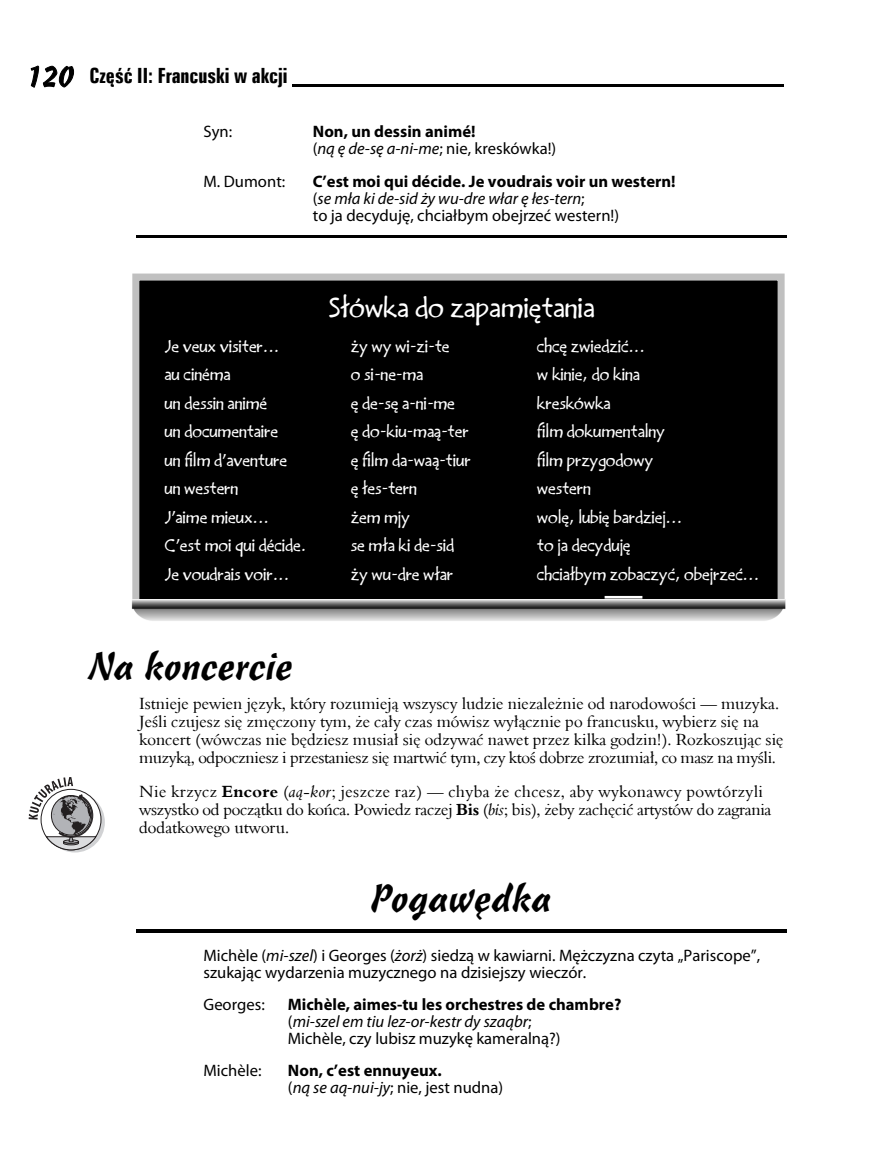
<style>
.page{position:relative;width:893px;height:1166px;background:#fff}
.page>*{position:absolute;margin:0;border:0;box-sizing:border-box;transform-origin:0 0}
.t1{font:38.5px "Freehand 471 EU";color:#000}
.t2{font:24.5px "Handy TTEFN";color:#fff}
.t3{font:700 21px "Zurich X Cn EU";color:#000}
.t4{font:16.62px/17.8px "Aldine 401 EU";color:#000}
.t5{font:700 16.62px/17px "Myriad Pro";color:#000}
.t6{font:16.62px/16.4px "Myriad Pro";color:#000}
.t7{font:14.88px "Handy TTEFN";color:#fff}
.s1{font-family:"Freehand 471 EU";font-weight:400;font-size:28px}
.s2{font-weight:400}
.s3{font-weight:400;font-style:italic}
.s4{font-weight:700}
.s5{font-style:italic}
</style>
<div class="page">
<hr style="left:292px;top:84px;width:492px;height:2px;background:#000">
<div style="left:132px;top:273px;width:652px;height:335px;background:#000;border:7px solid #c0c0c0"></div>
<hr style="left:604px;top:596px;width:38px;height:2px;background:#fff">
<img style="left:132px;top:600px;width:654px;height:21px">
<hr style="left:136px;top:235px;width:651px;height:3px;background:#000">
<hr style="left:136px;top:929px;width:651px;height:3px;background:#000">
<svg style="left:45px;top:792px;width:60px;height:60px"></svg>
<svg style="left:29px;top:777px;width:68px;height:73px"></svg>
<p class="t3" style="left:27px;top:63px;width:262px"><span class="s1">120</span> Część II: Francuski w akcji</p>
<p class="t6" style="left:203px;top:125px;width:30px">Syn:</p>
<p class="t5" style="left:313px;top:125px;width:245px">Non, un dessin animé!<br><span class="s2">(</span><span class="s3">ną ę de-sę a-ni-me</span><span class="s2">; nie, kreskówka!)</span></p>
<p class="t6" style="left:203px;top:175px;width:83px">M. Dumont:</p>
<p class="t5" style="left:313px;top:174px;width:364px">C’est moi qui décide. Je voudrais voir un western! <span class="s2">(</span><span class="s3">se mła ki de-sid ży wu-dre włar ę łes-tern</span><span class="s2">;<br>to ja decyduję, chciałbym obejrzeć western!)</span></p>
<h2 class="t2" style="left:328px;top:291px;width:268px">Słówka do zapamiętania</h2>
<p class="t7" style="left:165px;top:336px;width:116px">Je veux visiter...</p>
<p class="t7" style="left:351px;top:336px;width:100px">ży wy wi-zi-te</p>
<p class="t7" style="left:537px;top:336px;width:110px">chcę zwiedzić...</p>
<p class="t7" style="left:165px;top:364px;width:67px">au cinéma</p>
<p class="t7" style="left:351px;top:364px;width:74px">o si-ne-ma</p>
<p class="t7" style="left:537px;top:364px;width:104px">w kinie, do kina</p>
<p class="t7" style="left:165px;top:393px;width:104px">un dessin animé</p>
<p class="t7" style="left:351px;top:393px;width:106px">ę de-sę a-ni-me</p>
<p class="t7" style="left:537px;top:393px;width:75px">kreskówka</p>
<p class="t7" style="left:165px;top:421px;width:115px">un documentaire</p>
<p class="t7" style="left:351px;top:421px;width:119px">ę do-kiu-maą-ter</p>
<p class="t7" style="left:537px;top:421px;width:129px">film dokumentalny</p>
<p class="t7" style="left:165px;top:450px;width:124px">un film d’aventure</p>
<p class="t7" style="left:351px;top:450px;width:121px">ę film da-waą-tiur</p>
<p class="t7" style="left:537px;top:450px;width:118px">film przygodowy</p>
<p class="t7" style="left:165px;top:478px;width:75px">un western</p>
<p class="t7" style="left:351px;top:478px;width:68px">ę łes-tern</p>
<p class="t7" style="left:537px;top:478px;width:55px">western</p>
<p class="t7" style="left:165px;top:507px;width:106px">J’aime mieux...</p>
<p class="t7" style="left:351px;top:507px;width:61px">żem mjy</p>
<p class="t7" style="left:537px;top:507px;width:147px">wolę, lubię bardziej...</p>
<p class="t7" style="left:165px;top:535px;width:143px">C’est moi qui décide.</p>
<p class="t7" style="left:351px;top:535px;width:105px">se mła ki de-sid</p>
<p class="t7" style="left:537px;top:535px;width:95px">to ja decyduję</p>
<p class="t7" style="left:165px;top:564px;width:126px">Je voudrais voir...</p>
<p class="t7" style="left:351px;top:564px;width:104px">ży wu-dre włar</p>
<p class="t7" style="left:537px;top:564px;width:224px">chciałbym zobaczyć, obejrzeć...</p>
<h1 class="t1" style="left:89px;top:643px;width:206px">Na koncercie</h1>
<p class="t4" style="left:139px;top:694px;width:646px">Istnieje pewien język, który rozumieją wszyscy ludzie niezależnie od narodowości — muzyka.<br>Jeśli czujesz się zmęczony tym, że cały czas mówisz wyłącznie po francusku, wybierz się na koncert (wówczas nie będziesz musiał się odzywać nawet przez kilka godzin!). Rozkoszując się muzyką, odpoczniesz i przestaniesz się martwić tym, czy ktoś dobrze zrozumiał, co masz na myśli.</p>
<p class="t4" style="left:139px;top:782px;width:633px">Nie krzycz <span class="s4">Encore</span> (<span class="s5">aą-kor</span>; jeszcze raz) — chyba że chcesz, aby wykonawcy powtórzyli wszystko od początku do końca. Powiedz raczej <span class="s4">Bis</span> (<span class="s5">bis</span>; bis), żeby zachęcić artystów do zagrania dodatkowego utworu.</p>
<h1 class="t1" style="left:371px;top:875px;width:183px">Pogawędka</h1>
<p class="t6" style="left:203px;top:949px;width:558px">Michèle (<span class="s5">mi-szel</span>) i Georges (<span class="s5">żorż</span>) siedzą w kawiarni. Mężczyzna czyta „Pariscope”, szukając wydarzenia muzycznego na dzisiejszy wieczór.</p>
<p class="t6" style="left:203px;top:998px;width:63px">Georges:</p>
<p class="t5" style="left:288px;top:997px;width:335px">Michèle, aimes-tu les orchestres de chambre? <span class="s2">(</span><span class="s3">mi-szel em tiu lez-or-kestr dy szaąbr</span><span class="s2">;<br>Michèle, czy lubisz muzykę kameralną?)</span></p>
<p class="t6" style="left:203px;top:1063px;width:59px">Michèle:</p>
<p class="t5" style="left:288px;top:1063px;width:217px">Non, c’est ennuyeux.<br><span class="s2">(</span><span class="s3">ną se aą-nui-jy</span><span class="s2">; nie, jest nudna)</span></p>
</div>
